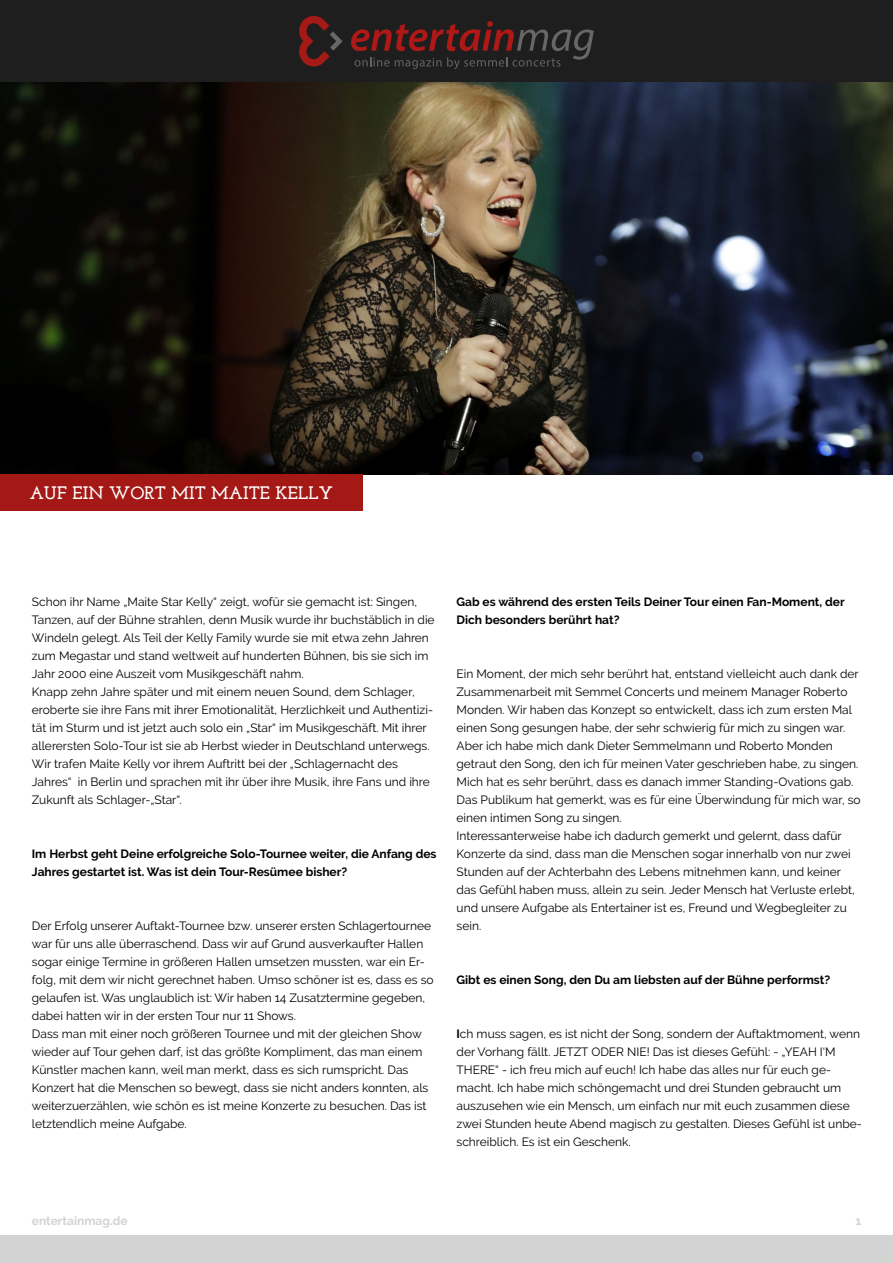
<style>
.page{position:relative;width:893px;height:1263px;background:#fff}
.page>*{position:absolute;margin:0;border:0;box-sizing:border-box;transform-origin:0 0}
.t1{font:700 18px "Josefin Slab";color:#fff}
.t2{font:12px/18px "Raleway";color:#000}
.t3{font:700 12px/18px "Raleway";color:#000}
.t4{font:700 12px "Raleway";color:#d3d3d3}
.s1{font-weight:700}
</style>
<div class="page">
<div style="left:0;top:0;width:893px;height:83px;background:#1e1e1e"></div>
<div style="left:0;top:1235px;width:893px;height:28px;background:#d3d3d3"></div>
<svg style="left:299px;top:16px;width:44px;height:50px"></svg>
<svg style="left:351px;top:21px;width:243px;height:48px"></svg>
<img style="left:0;top:83px;width:893px;height:391px">
<div style="left:0;top:474px;width:362px;height:36px;background:#a41916"></div>
<h1 class="t1" style="left:30px;top:482px;width:305px">AUF EIN WORT MIT MAITE KELLY</h1>
<p class="t2" style="left:32px;top:593px;width:404px">Schon ihr Name „Maite Star Kelly“ zeigt, wofür sie gemacht ist: Singen, Tanzen, auf der Bühne strahlen, denn Musik wurde ihr buchstäblich in die Windeln gelegt. Als Teil der Kelly Family wurde sie mit etwa zehn Jahren zum Megastar und stand weltweit auf hunderten Bühnen, bis sie sich im Jahr 2000 eine Auszeit vom Musikgeschäft nahm.<br>Knapp zehn Jahre später und mit einem neuen Sound, dem Schlager, eroberte sie ihre Fans mit ihrer Emotionalität, Herzlichkeit und Authentizi&shy;tät im Sturm und ist jetzt auch solo ein „Star“ im Musikgeschäft. Mit ihrer allerersten Solo-Tour ist sie ab Herbst wieder in Deutschland unterwegs.<br>Wir trafen Maite Kelly vor ihrem Auftritt bei der „Schlagernacht des Jahres“ in Berlin und sprachen mit ihr über ihre Musik, ihre Fans und ihre Zukunft als Schlager-„Star“.</p>
<p class="t3" style="left:32px;top:845px;width:406px">Im Herbst geht Deine erfolgreiche Solo-Tournee weiter, die Anfang des<br>Jahres gestartet ist. Was ist dein Tour-Resümee bisher?</p>
<p class="t2" style="left:32px;top:917px;width:403px">Der Erfolg unserer Auftakt-Tournee bzw. unserer ersten Schlagertournee war für uns alle überraschend. Dass wir auf Grund ausverkaufter Hallen sogar einige Termine in größeren Hallen umsetzen mussten, war ein Er&shy;folg, mit dem wir nicht gerechnet haben. Umso schöner ist es, dass es so gelaufen ist. Was unglaublich ist: Wir haben 14 Zusatztermine gegeben, dabei hatten wir in der ersten Tour nur 11 Shows.<br>Dass man mit einer noch größeren Tournee und mit der gleichen Show wieder auf Tour gehen darf, ist das größte Kompliment, das man einem Künstler machen kann, weil man merkt, dass es sich rumspricht. Das Konzert hat die Menschen so bewegt, dass sie nicht anders konnten, als weiterzuerzählen, wie schön es ist meine Konzerte zu besuchen. Das ist letztendlich meine Aufgabe.</p>
<p class="t3" style="left:457px;top:593px;width:390px">Gab es während des ersten Teils Deiner Tour einen Fan-Moment, der<br>Dich besonders berührt hat?</p>
<p class="t2" style="left:457px;top:665px;width:406px">Ein Moment, der mich sehr berührt hat, entstand vielleicht auch dank der Zusammenarbeit mit Semmel Concerts und meinem Manager Roberto Monden. Wir haben das Konzept so entwickelt, dass ich zum ersten Mal einen Song gesungen habe, der sehr schwierig für mich zu singen war.<br>Aber ich habe mich dank Dieter Semmelmann und Roberto Monden getraut den Song, den ich für meinen Vater geschrieben habe, zu singen.<br>Mich hat es sehr berührt, dass es danach immer Standing-Ovations gab.<br>Das Publikum hat gemerkt, was es für eine Überwindung für mich war, so einen intimen Song zu singen.<br>Interessanterweise habe ich dadurch gemerkt und gelernt, dass dafür Konzerte da sind, dass man die Menschen sogar innerhalb von nur zwei Stunden auf der Achterbahn des Lebens mitnehmen kann, und keiner das Gefühl haben muss, allein zu sein. Jeder Mensch hat Verluste erlebt, und unsere Aufgabe als Entertainer ist es, Freund und Wegbegleiter zu sein.</p>
<p class="t3" style="left:457px;top:971px;width:375px">Gibt es einen Song, den Du am liebsten auf der Bühne performst?</p>
<p class="t2" style="left:457px;top:1025px;width:407px"><span class="s1">I</span>ch muss sagen, es ist nicht der Song, sondern der Auftaktmoment, wenn der Vorhang fällt. JETZT ODER NIE! Das ist dieses Gefühl: - „YEAH I‘M THERE“ - ich freu mich auf euch! Ich habe das alles nur für euch ge&shy;macht. Ich habe mich schöngemacht und drei Stunden gebraucht um auszusehen wie ein Mensch, um einfach nur mit euch zusammen diese zwei Stunden heute Abend magisch zu gestalten. Dieses Gefühl ist unbe&shy;schreiblich. Es ist ein Geschenk.</p>
<p class="t4" style="left:32px;top:1214px;width:97px">entertainmag.de</p>
<p class="t4" style="left:855px;top:1214px;width:7px">1</p>
</div>
